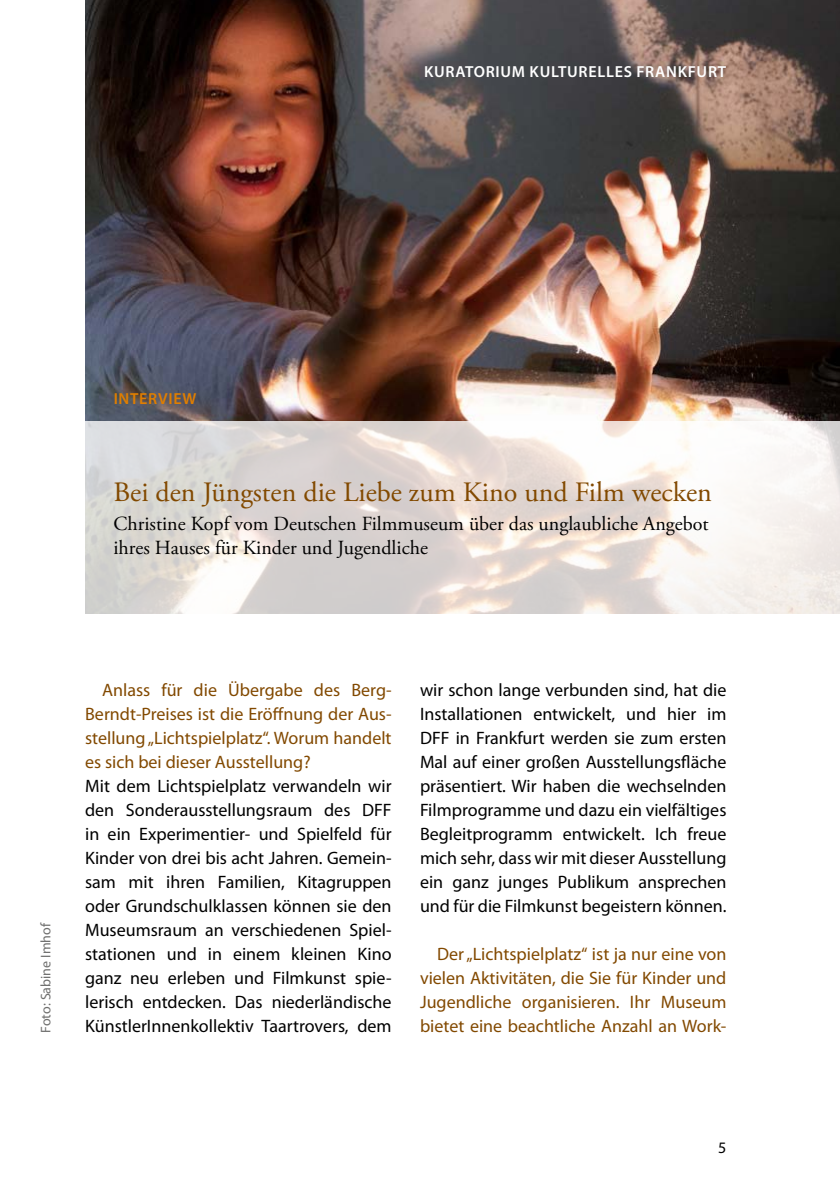
<style>
.page{position:relative;width:840px;height:1191px;background:#fff}
.page>*{position:absolute;margin:0;border:0;box-sizing:border-box;transform-origin:0 0}
.t1{font:28px "Adobe Garamond Pro";color:#824900}
.t2{font:20px/24px "Adobe Garamond Pro";color:#000}
.t3{font:18px/24px "Myriad Pro";color:#000;text-align:justify}
.t4{font:18px/24px "Myriad Pro";color:#824900;text-align:justify}
.t5{font:600 16px "Myriad Pro";letter-spacing:.045em;color:#fff}
.t6{font:600 16px "Myriad Pro";letter-spacing:.045em;color:#e07e00}
.t7{font:16px "Myriad Pro";color:#000}
.t8{font:14px "Myriad Pro";color:#6f6f6e}
</style>
<div class="page">
<img style="left:85px;top:0;width:754px;height:421px">
<svg style="left:85px;top:421px;width:754px;height:193px"></svg>
<p class="t5" style="left:424px;top:61px;width:303px">KURATORIUM KULTURELLES FRANKFURT</p>
<p class="t6" style="left:114px;top:389px;width:84px">INTERVIEW</p>
<h1 class="t1" style="left:113px;top:475px;width:599px">Bei den Jüngsten die Liebe zum Kino und Film wecken</h1>
<p class="t2" style="left:113px;top:513px;width:596px">Christine Kopf vom Deutschen Filmmuseum über das unglaubliche Angebot ihres Hauses für Kinder und Jugendliche</p>
<p class="t8" style="left:37px;top:1032px;width:112px;rotate:-90deg">Foto: Sabine Imhof</p>
<p class="t4" style="left:85px;top:678px;width:308px;text-indent:17px">Anlass für die Übergabe des Berg-Berndt-Preises ist die Eröffnung der Aus&shy;stellung „Lichtspielplatz“. Worum handelt es sich bei dieser Ausstellung?</p>
<p class="t3" style="left:85px;top:774px;width:308px">Mit dem Lichtspielplatz verwandeln wir den Sonderausstellungsraum des DFF in ein Experimentier- und Spielfeld für Kinder von drei bis acht Jahren. Gemein&shy;sam mit ihren Familien, Kitagruppen oder Grundschulklassen können sie den Museumsraum an verschiedenen Spiel&shy;stationen und in einem kleinen Kino ganz neu erleben und Filmkunst spie&shy;lerisch entdecken. Das niederländische KünstlerInnenkollektiv Taartrovers, dem</p>
<p class="t3" style="left:420px;top:678px;width:308px">wir schon lange verbunden sind, hat die Installationen entwickelt, und hier im DFF in Frankfurt werden sie zum ersten Mal auf einer großen Ausstellungsfläche präsentiert. Wir haben die wechselnden Filmprogramme und dazu ein vielfältiges Begleitprogramm entwickelt. Ich freue mich sehr, dass wir mit dieser Ausstellung ein ganz junges Publikum ansprechen und für die Filmkunst begeistern können.</p>
<p class="t4" style="left:420px;top:942px;width:308px;text-indent:17px">Der „Lichtspielplatz“ ist ja nur eine von vielen Aktivitäten, die Sie für Kinder und Jugendliche organisieren. Ihr Museum bietet eine beachtliche Anzahl an Work-</p>
<p class="t7" style="left:717px;top:1137px;width:10px">5</p>
</div>
